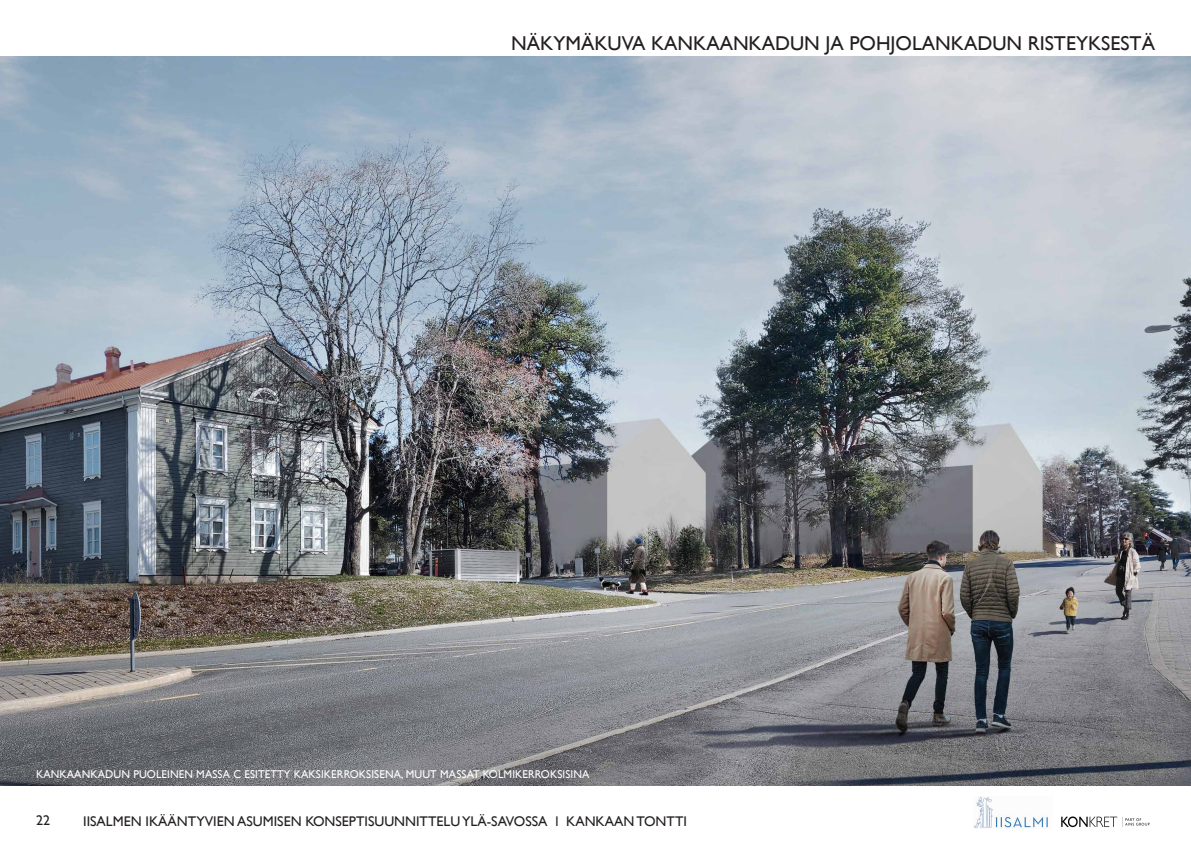
<style>
.page{position:relative;width:1191px;height:842px;background:#fff}
.page>*{position:absolute;margin:0;border:0;box-sizing:border-box;transform-origin:0 0}
.OTSIKKO_20_pt_Gill_Sans_Nova_Book{font:20px "Gill Sans";color:#231f20}
.t1{font:14px "Gill Sans";color:#231f20}
.VÄLIOTSIKKO_11_pt_Gill_Sans_Nova_Book{font:11.3px "Gill Sans";letter-spacing:.01em;color:#fff}
</style>
<div class="page">
<img style="left:973px;top:796px;width:75px;height:32px">
<img style="left:0;top:57px;width:1191px;height:728px">
<img style="left:1061px;top:816px;width:89px;height:12px">
<p class="OTSIKKO_20_pt_Gill_Sans_Nova_Book" style="left:511px;top:31px;width:645px">NÄKYMÄKUVA KANKAANKADUN JA POHJOLANKADUN RISTEYKSESTÄ</p>
<p class="VÄLIOTSIKKO_11_pt_Gill_Sans_Nova_Book" style="left:36px;top:768px;width:555px">KANKAANKADUN PUOLEINEN MASSA C ESITETTY KAKSIKERROKSISENA, MUUT MASSAT KOLMIKERROKSISINA</p>
<p class="t1" style="left:36px;top:812px;width:15px">22</p>
<p class="t1" style="left:83px;top:813px;width:605px">IISALMEN IKÄÄNTYVIEN ASUMISEN KONSEPTISUUNNITTELU YLÄ-SAVOSSA l KANKAAN TONTTI</p>
</div>
